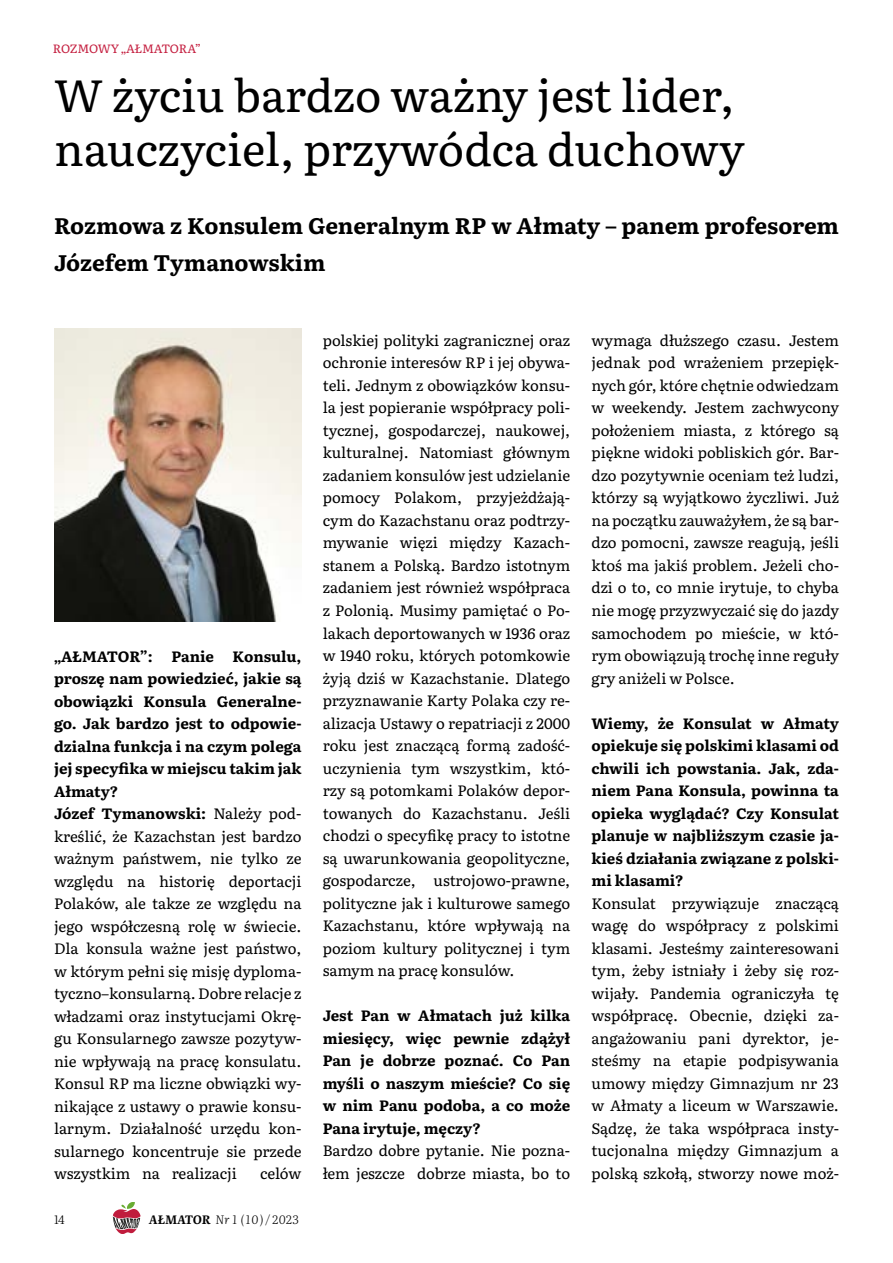
<style>
.page{position:relative;width:893px;height:1263px;background:#fff}
.page>*{position:absolute;margin:0;border:0;box-sizing:border-box;transform-origin:0 0}
.t1{font:45px/54px "Literata TT Text";color:#000}
.t2{font:700 22.5px/37.5px "Literata TT Text";letter-spacing:-.005em;color:#000}
.t3{font:15px/22.5px "Literata TT Text";color:#000;text-align:justify}
.t4{font:700 15px/22.5px "Literata TT Text";color:#000;text-align:justify}
.t5{font:italic 300 12px "Literata TT Subhead";letter-spacing:.04em;color:#000}
.t6{font:12px "Literata TT Text";letter-spacing:-.025em;color:#c41d3e}
.t7{font:300 12px "Literata TT Subhead";color:#000}
.s1{font-weight:700}
</style>
<div class="page">
<svg style="left:113px;top:1202px;width:28px;height:31px"></svg>
<img style="left:54px;top:328px;width:247px;height:293px">
<p class="t6" style="left:53px;top:39px;width:150px">ROZMOWY „AŁMATORA”</p>
<h1 class="t1" style="left:54px;top:66px;width:692px">W życiu bardzo ważny jest lider, nauczyciel, przywódca duchowy</h1>
<h2 class="t2" style="left:54px;top:205px;width:786px">Rozmowa z Konsulem Generalnym RP w Ałmaty – panem profesorem<br>Józefem Tymanowskim</h2>
<p class="t3" style="left:54px;top:644px;width:249px;text-align:left"><span class="s1">„AŁMATOR”: Panie Konsulu, proszę nam powiedzieć, jakie są obowiązki Konsula Generalne&shy;go. Jak bardzo jest to odpowie&shy;dzialna funkcja i na czym polega jej specyfika w miejscu takim jak<br>Ałmaty?<br>Józef Tymanowski:</span> Należy pod&shy;kreślić, że Kazachstan jest bardzo ważnym państwem, nie tylko ze względu na historię deportacji<br>Polaków, ale takze ze względu na jego współczesną rolę w świecie.<br>Dla konsula ważne jest państwo, w którym pełni się misję dyploma&shy;tyczno–konsularną. Dobre relacje z władzami oraz instytucjami Okrę&shy;gu Konsularnego zawsze pozytyw&shy;nie wpływają na pracę konsulatu.<br>Konsul RP ma liczne obwiązki wy&shy;nikające z ustawy o prawie konsu&shy;larnym. Działalność urzędu kon&shy;sularnego koncentruje sie przede wszystkim na realizacji</p>
<p class="t3" style="left:260px;top:1161px;width:43px">celów</p>
<p class="t7" style="left:54px;top:1210px;width:12px">14</p>
<p class="t5" style="left:149px;top:1210px;width:151px"><span class="s1">AŁMATOR</span> Nr 1 (10)/ 2023</p>
<p class="t3" style="left:323px;top:328px;width:249px">polskiej polityki zagranicznej oraz ochronie interesów RP i jej obywa&shy;teli. Jednym z obowiązków konsu&shy;la jest popieranie współpracy poli&shy;tycznej, gospodarczej, naukowej, kulturalnej. Natomiast głównym zadaniem konsulów jest udzielanie pomocy Polakom, przyjeżdżają&shy;cym do Kazachstanu oraz podtrzy&shy;mywanie więzi między Kazach&shy;stanem a Polską. Bardzo istotnym zadaniem jest również współpraca z Polonią. Musimy pamiętać o Po&shy;lakach deportowanych w 1936 oraz w 1940 roku, których potomkowie żyją dziś w Kazachstanie. Dlatego przyznawanie Karty Polaka czy re&shy;alizacja Ustawy o repatriacji z 2000 roku jest znaczącą formą zadość&shy;uczynienia tym wszystkim, któ&shy;rzy są potomkami Polaków depor&shy;towanych do Kazachstanu. Jeśli chodzi o specyfikę pracy to istotne są uwarunkowania geopolityczne, gospodarcze, ustrojowo-prawne, polityczne jak i kulturowe samego Kazachstanu, które wpływają na poziom kultury politycznej i tym samym na pracę konsulów.</p>
<p class="t4" style="left:323px;top:1003px;width:249px">Jest Pan w Ałmatach już kilka miesięcy, więc pewnie zdążył Pan je dobrze poznać. Co Pan myśli o naszym mieście? Co się w nim Panu podoba, a co może Pana irytuje, męczy?</p>
<p class="t3" style="left:323px;top:1138px;width:249px">Bardzo dobre pytanie. Nie pozna&shy;łem jeszcze dobrze miasta, bo to</p>
<p class="t3" style="left:591px;top:328px;width:249px">wymaga dłuższego czasu. Jestem jednak pod wrażeniem przepięk&shy;nych gór, które chętnie odwiedzam w weekendy. Jestem zachwycony położeniem miasta, z którego są piękne widoki pobliskich gór. Bar&shy;dzo pozytywnie oceniam też ludzi, którzy są wyjątkowo życzliwi. Już na początku zauważyłem, że są bar&shy;dzo pomocni, zawsze reagują, jeśli ktoś ma jakiś problem. Jeżeli cho&shy;dzi o to, co mnie irytuje, to chyba nie mogę przyzwyczaić się do jazdy samochodem po mieście, w któ&shy;rym obowiązują trochę inne reguły gry aniżeli w Polsce.</p>
<p class="t4" style="left:591px;top:711px;width:249px">Wiemy, że Konsulat w Ałmaty opiekuje się polskimi klasami od chwili ich powstania. Jak, zda&shy;niem Pana Konsula, powinna ta opieka wyglądać? Czy Konsulat planuje w najbliższym czasie ja&shy;kieś działania związane z polski&shy;mi klasami?</p>
<p class="t3" style="left:591px;top:891px;width:249px">Konsulat przywiązuje znaczącą wagę do współpracy z polskimi klasami. Jesteśmy zainteresowani tym, żeby istniały i żeby się roz&shy;wijały. Pandemia ograniczyła tę współpracę. Obecnie, dzięki za&shy;angażowaniu pani dyrektor, je&shy;steśmy na etapie podpisywania umowy między Gimnazjum nr 23 w Ałmaty a liceum w Warszawie.<br>Sądzę, że taka współpraca insty&shy;tucjonalna między Gimnazjum a polską szkołą, stworzy nowe moż-</p>
</div>
